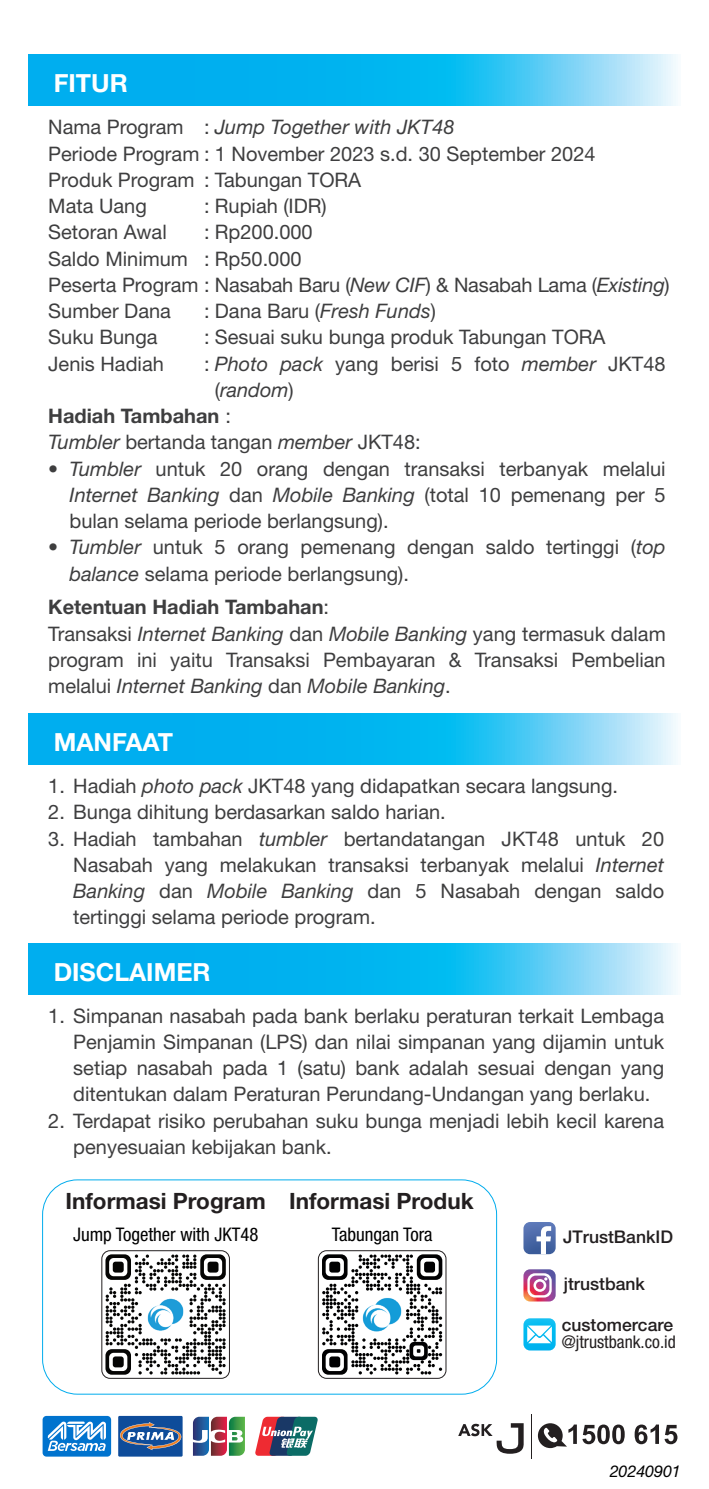
<style>
.page{position:relative;width:709px;height:1489px;background:#fff}
.page>*{position:absolute;margin:0;border:0;box-sizing:border-box;transform-origin:0 0}
.t1{font:700 25px "Helvetica Neue LT Std";color:#fff}
.t2{font:700 22.5px "Helvetica Neue LT Std";color:#231f20}
.t3{font:20px/26.2px "Helvetica Neue LT Std";color:#3e3e3f}
.t4{font:700 20px "Helvetica Neue LT Std";color:#3e3e3f}
.t5{font:italic 20px "Helvetica Neue LT Std";color:#3e3e3f}
.t6{font:condensed 18.75px "Helvetica Neue LT Std";color:#000001}
.t7{font:500 17.5px "Helvetica Neue LT Std";color:#231f20}
.t8{font:condensed 17.5px "Helvetica Neue LT Std";color:#231f20}
.t9{font:italic 16.25px "Helvetica Neue LT Std";letter-spacing:-.01em;color:#000001}
.s1{font-style:italic}
.s2{font-style:normal}
.s3{font-weight:400}
.s4{font-weight:700}
</style>
<div class="page">
<svg style="left:29px;top:55px;width:649px;height:51px;background:#29bdf1"></svg>
<svg style="left:29px;top:713px;width:649px;height:51px;background:#29bdf1"></svg>
<svg style="left:29px;top:943px;width:649px;height:51px;background:#29bdf1"></svg>
<svg style="left:538px;top:1423px;width:86px;height:24px"></svg>
<svg style="left:634px;top:1424px;width:43px;height:19px"></svg>
<svg style="left:458px;top:1423px;width:65px;height:30px"></svg>
<hr style="left:531px;top:1413px;width:1px;height:45px;background:#231f20">
<svg style="left:523px;top:1222px;width:32px;height:32px"></svg>
<svg style="left:523px;top:1269px;width:32px;height:32px"></svg>
<svg style="left:523px;top:1318px;width:32px;height:32px"></svg>
<svg style="left:193px;top:1416px;width:52px;height:40px"></svg>
<svg style="left:255px;top:1416px;width:63px;height:39px"></svg>
<div style="left:118px;top:1415px;width:65px;height:41px;background:#0e4c9a"></div>
<svg style="left:120px;top:1422px;width:61px;height:27px"></svg>
<div style="left:43px;top:1415px;width:68px;height:41px;background:#0073ce;border-radius:4px"></div>
<svg style="left:47px;top:1421px;width:59px;height:29px"></svg>
<div style="left:42px;top:1179px;width:455px;height:215px;border:1px solid #00aced;border-radius:35px"></div>
<div style="left:318px;top:1250px;width:128px;height:128px;border:1px solid #231f20;border-radius:8px"></div>
<svg style="left:322px;top:1254px;width:120px;height:120px"></svg>
<img style="left:361px;top:1292px;width:42px;height:43px">
<div style="left:102px;top:1250px;width:128px;height:128px;border:1px solid #231f20;border-radius:8px"></div>
<svg style="left:105px;top:1254px;width:121px;height:120px"></svg>
<img style="left:146px;top:1294px;width:40px;height:40px">
<p class="t1" style="left:54px;top:68px;width:76px">FITUR</p>
<p class="t3" style="left:48px;top:114px;width:549px">Nama Program : <span class="s1">Jump Together with JKT48<br></span>Periode Program : 1 November 2023 s.d. 30 September 2024<br>Produk Program : Tabungan TORA<br>Mata Uang</p>
<p class="t3" style="left:204px;top:192px;width:124px">: Rupiah (IDR)</p>
<p class="t3" style="left:48px;top:219px;width:120px">Setoran Awal</p>
<p class="t3" style="left:48px;top:219px;width:623px;text-indent:156px">: Rp200.000<br>Saldo Minimum : Rp50.000<br>Peserta Program : Nasabah Baru (<span class="s1">New CIF</span>) &amp; Nasabah Lama (<span class="s1">Existing</span>)<br>Sumber Dana</p>
<p class="t3" style="left:204px;top:297px;width:233px">: Dana Baru (<span class="s1">Fresh Funds</span>)</p>
<p class="t3" style="left:48px;top:324px;width:111px">Suku Bunga</p>
<p class="t3" style="left:204px;top:324px;width:403px">: Sesuai suku bunga produk Tabungan TORA</p>
<p class="t3" style="left:48px;top:350px;width:117px">Jenis Hadiah</p>
<p class="t3" style="left:204px;top:350px;width:463px">: <span class="s1">Photo pack</span> yang berisi 5 foto <span class="s1">member</span> JKT48</p>
<p class="t5" style="left:215px;top:378px;width:80px"><span class="s2">(</span>random<span class="s2">)</span></p>
<p class="t4" style="left:48px;top:403px;width:184px">Hadiah Tambahan <span class="s3">:</span></p>
<p class="t3" style="left:48px;top:429px;width:374px"><span class="s1">Tumbler</span> bertanda tangan <span class="s1">member</span> JKT48:</p>
<p class="t3" style="left:70px;top:455px;width:597px;text-align:justify;text-indent:-21px">• <span class="s1">Tumbler</span> untuk 20 orang dengan transaksi terbanyak melalui <span class="s1">Internet Banking</span> dan <span class="s1">Mobile Banking</span> (total 10 pemenang per 5 bulan selama periode berlangsung).</p>
<p class="t3" style="left:70px;top:534px;width:597px;text-indent:-21px">• <span class="s1">Tumbler</span> untuk 5 orang pemenang dengan saldo tertinggi (<span class="s1">top balance</span> selama periode berlangsung).</p>
<p class="t3" style="left:48px;top:594px;width:619px"><span class="s4">Ketentuan Hadiah Tambahan</span>:<br>Transaksi <span class="s1">Internet Banking</span> dan <span class="s1">Mobile Banking</span> yang termasuk dalam program ini yaitu Transaksi Pembayaran &amp; Transaksi Pembelian melalui <span class="s1">Internet Banking</span> dan <span class="s1">Mobile Banking</span>.</p>
<p class="t1" style="left:54px;top:727px;width:121px">MANFAAT</p>
<p class="t3" style="left:48px;top:772px;width:571px">1. Hadiah <span class="s1">photo pack</span> JKT48 yang didapatkan secara langsung.</p>
<p class="t3" style="left:48px;top:798px;width:399px">2. Bunga dihitung berdasarkan saldo harian.</p>
<p class="t3" style="left:73px;top:825px;width:592px;text-align:justify;text-indent:-25px">3. Hadiah tambahan <span class="s1">tumbler</span> bertandatangan JKT48 untuk 20<br>Nasabah yang melakukan transaksi terbanyak melalui <span class="s1">Internet Banking</span> dan <span class="s1">Mobile Banking</span> dan 5 Nasabah dengan saldo tertinggi selama periode program.</p>
<p class="t1" style="left:54px;top:956px;width:158px">DISCLAIMER</p>
<p class="t3" style="left:73px;top:1002px;width:592px;text-align:justify;text-indent:-25px">1. Simpanan nasabah pada bank berlaku peraturan terkait Lembaga Penjamin Simpanan (LPS) dan nilai simpanan yang dijamin untuk setiap nasabah pada 1 (satu) bank adalah sesuai dengan yang ditentukan dalam Peraturan Perundang-Undangan yang berlaku.</p>
<p class="t3" style="left:73px;top:1107px;width:592px;text-indent:-25px">2. Terdapat risiko perubahan suku bunga menjadi lebih kecil karena penyesuaian kebijakan bank.</p>
<p class="t2" style="left:65px;top:1187px;width:202px">Informasi Program</p>
<p class="t6" style="left:73px;top:1223px;width:187px">Jump Together with JKT48</p>
<p class="t2" style="left:289px;top:1187px;width:186px">Informasi Produk</p>
<p class="t6" style="left:332px;top:1223px;width:102px">Tabungan Tora</p>
<p class="t7" style="left:563px;top:1226px;width:111px">JTrustBankID</p>
<p class="t7" style="left:564px;top:1273px;width:83px">jtrustbank</p>
<p class="t7" style="left:561px;top:1314px;width:113px">customercare</p>
<p class="t8" style="left:561px;top:1331px;width:116px">@jtrustbank.co.id</p>
<p class="t9" style="left:609px;top:1461px;width:73px">20240901</p>
</div>
